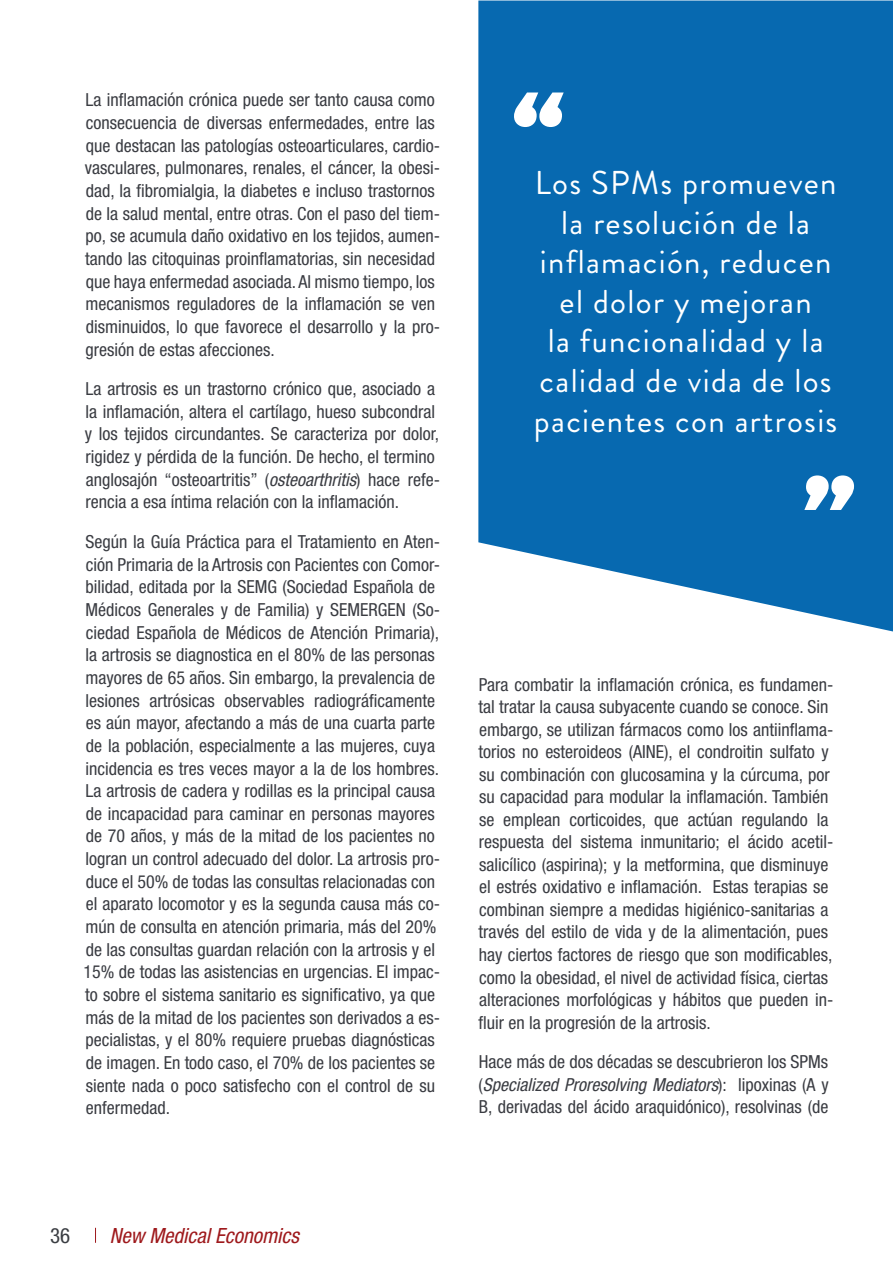
<style>
.page{position:relative;width:893px;height:1263px;background:#fff}
.page>*{position:absolute;margin:0;border:0;box-sizing:border-box;transform-origin:0 0}
.t1{font:33px/39.6px "Brandon Grotesque";letter-spacing:.04em;color:#fff;text-align:center}
.t2{font:italic condensed 21px "Helvetica Neue LT Std";color:#9e191c}
.t3{font:condensed 21px "Helvetica Neue LT Std";color:#3a3d42}
.t4{font:condensed 18px/22.6px "Helvetica Neue LT Std";color:#3a3c42}
.s1{font-style:italic}
</style>
<div class="page">
<svg style="left:95px;top:1228px;width:1px;height:15px"></svg>
<svg style="left:478px;top:1px;width:415px;height:630px;background:#1873b5"></svg>
<svg style="left:514px;top:93px;width:50px;height:34px"></svg>
<svg style="left:804px;top:475px;width:50px;height:35px"></svg>
<p class="t4" style="left:85px;top:89px;width:357px">La inflamación crónica puede ser tanto causa como consecuencia de diversas enfermedades, entre las que destacan las patologías osteoarticulares, cardio&shy;vasculares, pulmonares, renales, el cáncer, la obesi&shy;dad, la fibromialgia, la diabetes e incluso trastornos de la salud mental, entre otras. Con el paso del tiem&shy;po, se acumula daño oxidativo en los tejidos, aumen&shy;tando las citoquinas proinflamatorias, sin necesidad que haya enfermedad asociada. Al mismo tiempo, los mecanismos reguladores de la inflamación se ven disminuidos, lo que favorece el desarrollo y la pro&shy;gresión de estas afecciones.</p>
<p class="t4" style="left:85px;top:377px;width:357px">La artrosis es un trastorno crónico que, asociado a la inflamación, altera el cartílago, hueso subcondral y los tejidos circundantes. Se caracteriza por dolor, rigidez y pérdida de la función. De hecho, el termino anglosajón “osteoartritis” (<span class="s1">osteoarthritis</span>) hace refe&shy;rencia a esa íntima relación con la inflamación.</p>
<p class="t4" style="left:83px;top:530px;width:358px">Según la Guía Práctica para el Tratamiento en Aten&shy;ción Primaria de la Artrosis con Pacientes con Comor&shy;bilidad, editada por la SEMG (Sociedad Española de Médicos Generales y de Familia) y SEMERGEN (So&shy;ciedad Española de Médicos de Atención Primaria), la artrosis se diagnostica en el 80% de las personas mayores de 65 años. Sin embargo, la prevalencia de lesiones artrósicas observables radiográficamente es aún mayor, afectando a más de una cuarta parte de la población, especialmente a las mujeres, cuya incidencia es tres veces mayor a la de los hombres.<br>La artrosis de cadera y rodillas es la principal causa de incapacidad para caminar en personas mayores de 70 años, y más de la mitad de los pacientes no logran un control adecuado del dolor. La artrosis pro&shy;duce el 50% de todas las consultas relacionadas con el aparato locomotor y es la segunda causa más co&shy;mún de consulta en atención primaria, más del 20% de las consultas guardan relación con la artrosis y el 15% de todas las asistencias en urgencias. El impac&shy;to sobre el sistema sanitario es significativo, ya que más de la mitad de los pacientes son derivados a es&shy;pecialistas, y el 80% requiere pruebas diagnósticas de imagen. En todo caso, el 70% de los pacientes se siente nada o poco satisfecho con el control de su enfermedad.</p>
<h1 class="t1" style="left:534px;top:163px;width:305px">Los SPMs promueven la resolución de la inflamación, reducen el dolor y mejoran<br>la funcionalidad y la calidad de vida de los pacientes con artrosis</h1>
<p class="t4" style="left:478px;top:673px;width:356px">Para combatir la inflamación crónica, es fundamen&shy;tal tratar la causa subyacente cuando se conoce. Sin embargo, se utilizan fármacos como los antiinflama&shy;torios no esteroideos (AINE), el condroitin sulfato y su combinación con glucosamina y la cúrcuma, por su capacidad para modular la inflamación. También se emplean corticoides, que actúan regulando la respuesta del sistema inmunitario; el ácido acetil&shy;salicílico (aspirina); y la metformina, que disminuye el estrés oxidativo e inflamación. Estas terapias se combinan siempre a medidas higiénico-sanitarias a través del estilo de vida y de la alimentación, pues hay ciertos factores de riesgo que son modificables, como la obesidad, el nivel de actividad física, ciertas alteraciones morfológicas y hábitos que pueden in&shy;fluir en la progresión de la artrosis.</p>
<p class="t4" style="left:479px;top:1050px;width:352px;text-align:justify">Hace más de dos décadas se descubrieron los SPMs (<span class="s1">Specialized Proresolving Mediators</span>): lipoxinas (A y B, derivadas del ácido araquidónico), resolvinas (de</p>
<p class="t3" style="left:50px;top:1223px;width:22px">36</p>
<p class="t2" style="left:110px;top:1223px;width:191px">New Medical Economics</p>
</div>
